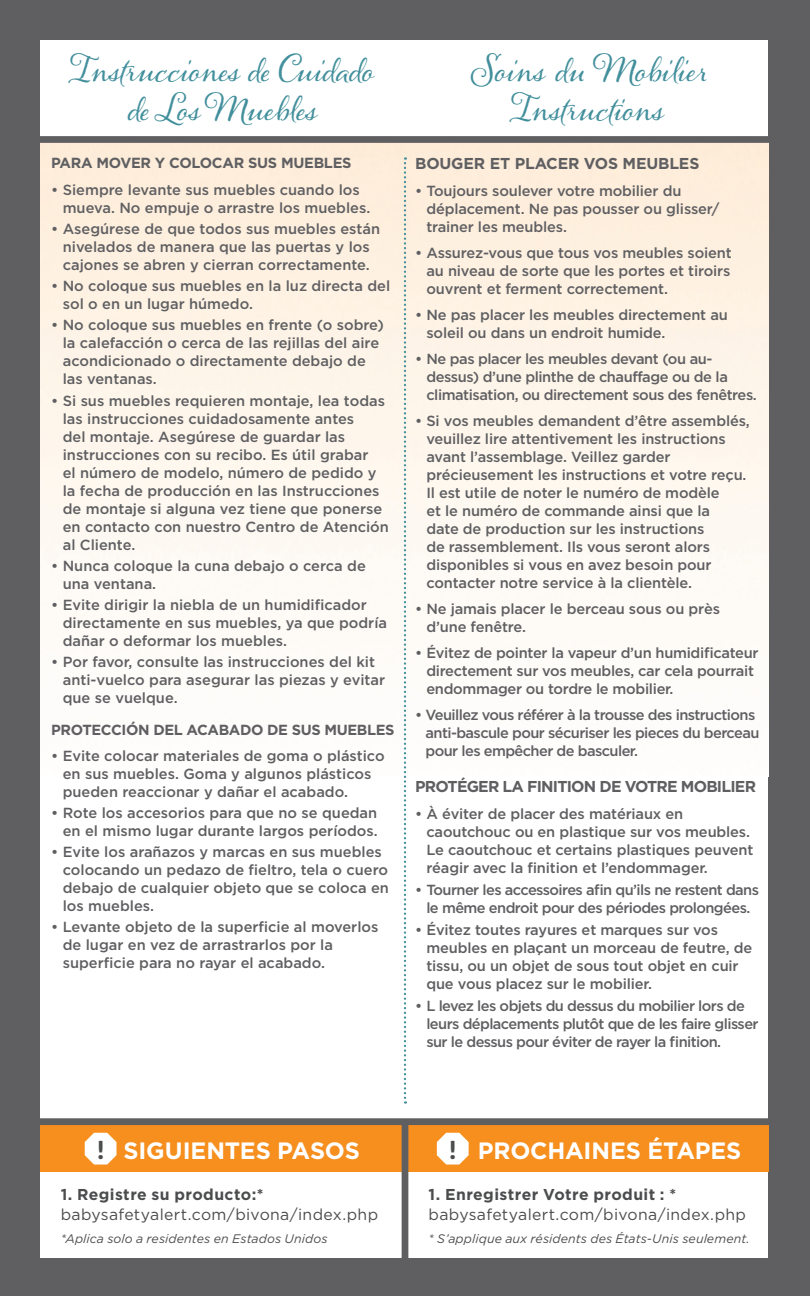
<style>
.page{position:relative;width:810px;height:1296px;background:#5f5f62}
.page>*{position:absolute;margin:0;border:0;box-sizing:border-box;transform-origin:0 0}
.t1{font:33.75px "Alana PRO";color:#428f9c}
.t2{font:900 24.75px "Lato";color:#4b4c4d}
.t3{font:700 23.62px "Gotham";letter-spacing:-.005em;color:#fff}
.t4{font:15.75px "Gotham";letter-spacing:.02em;color:#4b4c4d}
.t5{font:700 15.75px "Gotham";letter-spacing:.025em;color:#4b4c4d}
.t6{font:700 15.75px "Gotham";letter-spacing:-.05em;color:#5f5f62}
.t7{font:700 15.75px "Gotham";letter-spacing:-.01em;color:#5f5f62}
.t8{font:500 14.62px/18px "Gotham";letter-spacing:-.01em;color:#5f5f62}
.t9{font:500 14.62px/18px "Gotham";letter-spacing:-.04em;color:#5f5f62}
.t10{font:500 14.62px/18px "Gotham";letter-spacing:-.03em;color:#5f5f62}
.t11{font:700 14.62px "Gotham";letter-spacing:-.025em;color:#5f5f62}
.t12{font:italic 12.38px "Gotham";letter-spacing:.01em;color:#4b4c4d}
</style>
<div class="page">
<div style="left:40px;top:40px;width:728px;height:1218px;background:#fff"></div>
<img style="left:40px;top:143px;width:728px;height:634px">
<div style="left:0;top:136px;width:810px;height:7px;background:#5f5f62"></div>
<svg style="left:404px;top:157px;width:2px;height:947px"></svg>
<div style="left:40px;top:1125px;width:730px;height:47px;background:#f68f1e"></div>
<div style="left:0;top:1118px;width:810px;height:7px;background:#5f5f62"></div>
<div style="left:402px;top:1122px;width:6px;height:174px;background:#5f5f62"></div>
<svg style="left:85px;top:1133px;width:31px;height:32px"></svg>
<svg style="left:437px;top:1133px;width:32px;height:32px"></svg>
<p class="t1" style="left:72px;top:50px;width:304px">Instrucciones de Cuidado</p>
<p class="t1" style="left:128px;top:88px;width:191px">de Los Muebles</p>
<p class="t11" style="left:51px;top:155px;width:302px">PARA MOVER Y COLOCAR SUS MUEBLES</p>
<p class="t8" style="left:63px;top:180px;width:309px;text-indent:-12px">• Siempre levante sus muebles cuando los mueva. No empuje o arrastre los muebles.</p>
<p class="t8" style="left:51px;top:219px;width:330px;text-align:center">• Asegúrese de que todos sus muebles están nivelados de manera que las puertas y los cajones se abren y cierran correctamente.</p>
<p class="t8" style="left:63px;top:277px;width:329px;text-indent:-12px">• No coloque sus muebles en la luz directa del sol o en un lugar húmedo.</p>
<p class="t8" style="left:63px;top:316px;width:323px;text-indent:-12px">• No coloque sus muebles en frente (o sobre) la calefacción o cerca de las rejillas del aire acondicionado o directamente debajo de las ventanas.</p>
<p class="t8" style="left:63px;top:391px;width:328px;text-indent:-12px">• Si sus muebles requieren montaje, lea todas las instrucciones cuidadosamente antes<br>del montaje. Asegúrese de guardar las instrucciones con su recibo. Es útil grabar<br>el número de modelo, número de pedido y la fecha de producción en las Instrucciones de montaje si alguna vez tiene que ponerse en contacto con nuestro Centro de Atención al Cliente.</p>
<p class="t8" style="left:63px;top:556px;width:305px;text-indent:-12px">• Nunca coloque la cuna debajo o cerca de una ventana.</p>
<p class="t8" style="left:63px;top:595px;width:326px;text-indent:-12px">• Evite dirigir la niebla de un humidificador directamente en sus muebles, ya que podría dañar o deformar los muebles.</p>
<p class="t8" style="left:63px;top:653px;width:324px;text-indent:-12px">• Por favor, consulte las instrucciones del kit anti-vuelco para asegurar las piezas y evitar que se vuelque.</p>
<p class="t11" style="left:51px;top:721px;width:345px">PROTECCIÓN DEL ACABADO DE SUS MUEBLES</p>
<p class="t8" style="left:63px;top:746px;width:323px;text-indent:-12px">• Evite colocar materiales de goma o plástico en sus muebles. Goma y algunos plásticos pueden reaccionar y dañar el acabado.</p>
<p class="t8" style="left:51px;top:803px;width:328px;text-align:right">• Rote los accesorios para que no se quedan en el mismo lugar durante largos períodos.</p>
<p class="t8" style="left:63px;top:843px;width:328px;text-indent:-12px">• Evite los arañazos y marcas en sus muebles colocando un pedazo de fieltro, tela o cuero debajo de cualquier objeto que se coloca en los muebles.</p>
<p class="t8" style="left:63px;top:918px;width:317px;text-indent:-12px">• Levante objeto de la superficie al moverlos de lugar en vez de arrastrarlos por la superficie para no rayar el acabado.</p>
<p class="t1" style="left:472px;top:50px;width:236px">Soins du Mobilier</p>
<p class="t1" style="left:513px;top:88px;width:153px">Instructions</p>
<p class="t7" style="left:415px;top:155px;width:286px">BOUGER ET PLACER VOS MEUBLES</p>
<p class="t8" style="left:426px;top:181px;width:294px;text-indent:-11px">• Toujours soulever votre mobilier du déplacement. Ne pas pousser ou glisser/ trainer les meubles.</p>
<p class="t8" style="left:426px;top:243px;width:307px;text-align:justify;text-indent:-11px">• Assurez-vous que tous vos meubles soient au niveau de sorte que les portes et tiroirs ouvrent et ferment correctement.</p>
<p class="t8" style="left:426px;top:305px;width:303px;text-indent:-11px">• Ne pas placer les meubles directement au soleil ou dans un endroit humide.</p>
<p class="t10" style="left:426px;top:349px;width:332px;text-indent:-11px">• Ne pas placer les meubles devant (ou au&shy;dessus) d’une plinthe de chauffage ou de la climatisation, ou directement sous des fenêtres.</p>
<p class="t8" style="left:426px;top:411px;width:325px;text-indent:-11px">• Si vos meubles demandent d’être assemblés, veuillez lire attentivement les instructions avant l’assemblage. Veillez garder précieusement les instructions et votre reçu.<br>Il est utile de noter le numéro de modèle<br>et le numéro de commande ainsi que la<br>date de production sur les instructions<br>de rassemblement. Ils vous seront alors disponibles si vous en avez besoin pour contacter notre service à la clientèle.</p>
<p class="t8" style="left:426px;top:599px;width:295px;text-indent:-11px">• Ne jamais placer le berceau sous ou près d’une fenêtre.</p>
<p class="t8" style="left:426px;top:644px;width:334px;text-indent:-11px">• Évitez de pointer la vapeur d’un humidificateur directement sur vos meubles, car cela pourrait endommager ou tordre le mobilier.</p>
<p class="t9" style="left:426px;top:706px;width:335px;text-indent:-10px">• Veuillez vous référer à la trousse des instructions anti-bascule pour sécuriser les pieces du berceau pour les empêcher de basculer.</p>
<p class="t6" style="left:415px;top:778px;width:342px">PROTÉGER LA FINITION DE VOTRE MOBILIER</p>
<p class="t8" style="left:426px;top:804px;width:328px;text-indent:-11px">• À éviter de placer des matériaux en caoutchouc ou en plastique sur vos meubles.<br>Le caoutchouc et certains plastiques peuvent réagir avec la finition et l’endommager.</p>
<p class="t9" style="left:415px;top:880px;width:345px;text-align:center">• Tourner les accessoires afin qu’ils ne restent dans le même endroit pour des périodes prolongées.</p>
<p class="t8" style="left:426px;top:920px;width:327px;text-indent:-11px">• Évitez toutes rayures et marques sur vos meubles en plaçant un morceau de feutre, de tissu, ou un objet de sous tout objet en cuir que vous placez sur le mobilier.</p>
<p class="t9" style="left:426px;top:996px;width:334px;text-indent:-11px">• L levez les objets du dessus du mobilier lors de leurs déplacements plutôt que de les faire glisser sur le dessus pour éviter de rayer la finition.</p>
<p class="t3" style="left:123px;top:1137px;width:238px">SIGUIENTES PASOS</p>
<p class="t3" style="left:478px;top:1137px;width:265px">PROCHAINES ÉTAPES</p>
<p class="t5" style="left:61px;top:1185px;width:204px">1. Registre su producto:*</p>
<p class="t4" style="left:61px;top:1206px;width:319px">babysafetyalert.com/bivona/index.php</p>
<p class="t12" style="left:61px;top:1232px;width:268px">*Aplica solo a residentes en Estados Unidos</p>
<p class="t2" style="left:96px;top:1135px;width:11px">!</p>
<p class="t2" style="left:448px;top:1135px;width:11px">!</p>
<p class="t5" style="left:429px;top:1185px;width:249px">1. Enregistrer Votre produit : *</p>
<p class="t4" style="left:429px;top:1206px;width:319px">babysafetyalert.com/bivona/index.php</p>
<p class="t12" style="left:429px;top:1232px;width:322px">* S’applique aux résidents des États-Unis seulement.</p>
</div>
